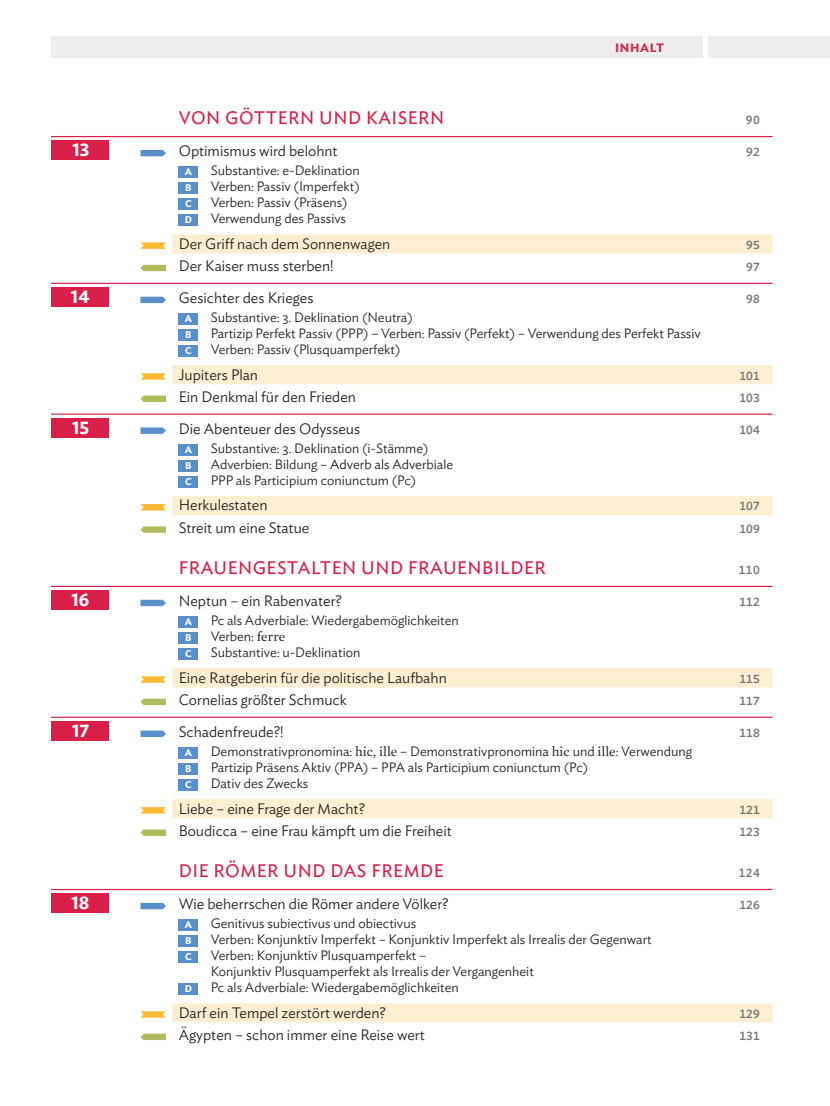
<style>
.page{position:relative;width:830px;height:1106px;background:#fff}
.page>*{position:absolute;margin:0;border:0;box-sizing:border-box;transform-origin:0 0}
.t1{font:18px "Ideal Sans";letter-spacing:.03em;color:#d91e47}
.t2{font:600 18px "Ideal Sans";color:#fff}
.t3{font:300 15px "Ideal Sans";color:#231f20}
.t4{font:300 13.5px/15.9px "Ideal Sans";color:#231f20}
.t5{font:500 12px "Ideal Sans";color:#76787b}
.t6{font:600 12px "Ideal Sans";letter-spacing:.05em;color:#d91e47}
.t7{font:600 9.75px "Ideal Sans";color:#fff}
.s1{font-family:"Mercury Text G1";font-weight:400}
</style>
<div class="page">
<div style="left:708px;top:36px;width:121px;height:21px;background:#efedec"></div>
<div style="left:51px;top:36px;width:651px;height:21px;background:#efedec"></div>
<hr style="left:51px;top:136px;width:721px;height:1px;background:#d91e47">
<div style="left:172px;top:234px;width:600px;height:19px;background:#feefd2"></div>
<hr style="left:51px;top:283px;width:721px;height:1px;background:#d91e47">
<div style="left:172px;top:365px;width:600px;height:19px;background:#feefd2"></div>
<hr style="left:51px;top:413px;width:721px;height:2px;background:#d91e47">
<div style="left:172px;top:496px;width:600px;height:19px;background:#feefd2"></div>
<hr style="left:51px;top:586px;width:721px;height:1px;background:#d91e47">
<div style="left:172px;top:668px;width:600px;height:19px;background:#feefd2"></div>
<hr style="left:51px;top:716px;width:721px;height:2px;background:#d91e47">
<div style="left:172px;top:799px;width:600px;height:19px;background:#feefd2"></div>
<hr style="left:51px;top:889px;width:721px;height:1px;background:#d91e47">
<div style="left:172px;top:1003px;width:600px;height:19px;background:#feefd2"></div>
<div style="left:179px;top:166px;width:19px;height:12px;background:#5990cb"></div>
<div style="left:179px;top:182px;width:19px;height:12px;background:#5990cb"></div>
<div style="left:179px;top:198px;width:19px;height:12px;background:#5990cb"></div>
<div style="left:179px;top:214px;width:19px;height:12px;background:#5990cb"></div>
<div style="left:179px;top:313px;width:19px;height:12px;background:#5990cb"></div>
<div style="left:179px;top:329px;width:19px;height:12px;background:#5990cb"></div>
<div style="left:179px;top:345px;width:19px;height:12px;background:#5990cb"></div>
<div style="left:179px;top:444px;width:19px;height:11px;background:#5990cb"></div>
<div style="left:179px;top:460px;width:19px;height:11px;background:#5990cb"></div>
<div style="left:179px;top:476px;width:19px;height:11px;background:#5990cb"></div>
<div style="left:179px;top:616px;width:19px;height:12px;background:#5990cb"></div>
<div style="left:179px;top:632px;width:19px;height:12px;background:#5990cb"></div>
<div style="left:179px;top:648px;width:19px;height:12px;background:#5990cb"></div>
<div style="left:179px;top:747px;width:19px;height:11px;background:#5990cb"></div>
<div style="left:179px;top:763px;width:19px;height:11px;background:#5990cb"></div>
<div style="left:179px;top:779px;width:19px;height:11px;background:#5990cb"></div>
<div style="left:179px;top:919px;width:19px;height:12px;background:#5990cb"></div>
<div style="left:179px;top:935px;width:19px;height:12px;background:#5990cb"></div>
<div style="left:179px;top:951px;width:19px;height:12px;background:#5990cb"></div>
<div style="left:179px;top:983px;width:19px;height:11px;background:#5990cb"></div>
<svg style="left:140px;top:150px;width:26px;height:6px"></svg>
<div style="left:51px;top:140px;width:57px;height:19px;background:#d91e47"></div>
<svg style="left:140px;top:242px;width:26px;height:7px"></svg>
<svg style="left:140px;top:265px;width:26px;height:6px"></svg>
<svg style="left:140px;top:297px;width:26px;height:6px"></svg>
<div style="left:51px;top:287px;width:57px;height:19px;background:#d91e47"></div>
<svg style="left:140px;top:373px;width:26px;height:6px"></svg>
<svg style="left:140px;top:395px;width:26px;height:7px"></svg>
<div style="left:51px;top:418px;width:57px;height:19px;background:#d91e47"></div>
<svg style="left:140px;top:427px;width:26px;height:7px"></svg>
<svg style="left:140px;top:504px;width:26px;height:6px"></svg>
<svg style="left:140px;top:526px;width:26px;height:7px"></svg>
<svg style="left:140px;top:600px;width:26px;height:6px"></svg>
<div style="left:51px;top:590px;width:57px;height:19px;background:#d91e47"></div>
<svg style="left:140px;top:676px;width:26px;height:6px"></svg>
<svg style="left:140px;top:698px;width:26px;height:7px"></svg>
<svg style="left:140px;top:730px;width:26px;height:7px"></svg>
<div style="left:51px;top:721px;width:57px;height:19px;background:#d91e47"></div>
<svg style="left:140px;top:807px;width:26px;height:6px"></svg>
<svg style="left:140px;top:829px;width:26px;height:7px"></svg>
<div style="left:51px;top:893px;width:57px;height:19px;background:#d91e47"></div>
<svg style="left:140px;top:902px;width:26px;height:7px"></svg>
<svg style="left:140px;top:1011px;width:26px;height:6px"></svg>
<svg style="left:140px;top:1033px;width:26px;height:7px"></svg>
<p class="t2" style="left:72px;top:143px;width:19px">13</p>
<p class="t2" style="left:71px;top:290px;width:20px">14</p>
<p class="t2" style="left:72px;top:420px;width:19px">15</p>
<p class="t2" style="left:71px;top:593px;width:19px">16</p>
<p class="t2" style="left:72px;top:723px;width:19px">17</p>
<p class="t2" style="left:71px;top:896px;width:19px">18</p>
<p class="t6" style="left:615px;top:43px;width:50px">INHALT</p>
<p class="t1" style="left:179px;top:111px;width:267px">VON GÖTTERN UND KAISERN</p>
<p class="t5" style="left:745px;top:116px;width:15px">90</p>
<p class="t3" style="left:179px;top:145px;width:160px">Optimismus wird belohnt</p>
<p class="t5" style="left:746px;top:147px;width:15px">92</p>
<p class="t7" style="left:185px;top:168px;width:9px">A</p>
<p class="t4" style="left:210px;top:164px;width:150px">Substantive: e-Deklination</p>
<p class="t7" style="left:185px;top:184px;width:8px">B</p>
<p class="t4" style="left:210px;top:180px;width:150px">Verben: Passiv (Imperfekt)</p>
<p class="t7" style="left:185px;top:200px;width:8px">C</p>
<p class="t4" style="left:210px;top:196px;width:138px">Verben: Passiv (Präsens)</p>
<p class="t7" style="left:185px;top:216px;width:9px">D</p>
<p class="t4" style="left:210px;top:212px;width:137px">Verwendung des Passivs</p>
<p class="t3" style="left:179px;top:238px;width:213px">Der Griff nach dem Sonnenwagen</p>
<p class="t5" style="left:746px;top:240px;width:15px">95</p>
<p class="t3" style="left:179px;top:260px;width:156px">Der Kaiser muss sterben!</p>
<p class="t5" style="left:746px;top:262px;width:15px">97</p>
<p class="t3" style="left:179px;top:292px;width:136px">Gesichter des Krieges</p>
<p class="t5" style="left:746px;top:294px;width:15px">98</p>
<p class="t7" style="left:185px;top:315px;width:9px">A</p>
<p class="t4" style="left:210px;top:311px;width:203px">Substantive: 3. Deklination (Neutra)</p>
<p class="t7" style="left:185px;top:331px;width:8px">B</p>
<p class="t4" style="left:210px;top:327px;width:491px">Partizip Perfekt Passiv (PPP) – Verben: Passiv (Perfekt) – Verwendung des Perfekt Passiv</p>
<p class="t7" style="left:185px;top:347px;width:8px">C</p>
<p class="t4" style="left:210px;top:343px;width:191px">Verben: Passiv (Plusquamperfekt)</p>
<p class="t3" style="left:179px;top:369px;width:81px">Jupiters Plan</p>
<p class="t5" style="left:739px;top:371px;width:22px">101</p>
<p class="t3" style="left:179px;top:391px;width:179px">Ein Denkmal für den Frieden</p>
<p class="t5" style="left:739px;top:393px;width:22px">103</p>
<p class="t3" style="left:179px;top:423px;width:183px">Die Abenteuer des Odysseus</p>
<p class="t5" style="left:739px;top:425px;width:22px">104</p>
<p class="t7" style="left:185px;top:446px;width:9px">A</p>
<p class="t4" style="left:210px;top:441px;width:219px">Substantive: 3. Deklination (i-Stämme)</p>
<p class="t7" style="left:185px;top:462px;width:8px">B</p>
<p class="t4" style="left:210px;top:457px;width:244px">Adverbien: Bildung – Adverb als Adverbiale</p>
<p class="t7" style="left:185px;top:478px;width:8px">C</p>
<p class="t4" style="left:210px;top:473px;width:207px">PPP als Participium coniunctum (Pc)</p>
<p class="t3" style="left:179px;top:499px;width:90px">Herkulestaten</p>
<p class="t5" style="left:739px;top:501px;width:22px">107</p>
<p class="t3" style="left:179px;top:522px;width:132px">Streit um eine Statue</p>
<p class="t5" style="left:739px;top:524px;width:22px">109</p>
<p class="t1" style="left:179px;top:561px;width:368px">FRAUENGESTALTEN UND FRAUENBILDER</p>
<p class="t5" style="left:738px;top:565px;width:22px">110</p>
<p class="t3" style="left:179px;top:595px;width:165px">Neptun – ein Rabenvater?</p>
<p class="t5" style="left:739px;top:597px;width:22px">112</p>
<p class="t7" style="left:185px;top:618px;width:9px">A</p>
<p class="t4" style="left:210px;top:614px;width:250px">Pc als Adverbiale: Wiedergabemöglichkeiten</p>
<p class="t7" style="left:185px;top:634px;width:8px">B</p>
<p class="t4" style="left:210px;top:630px;width:76px">Verben: <span class="s1">ferre</span></p>
<p class="t7" style="left:185px;top:650px;width:8px">C</p>
<p class="t4" style="left:210px;top:646px;width:151px">Substantive: u-Deklination</p>
<p class="t3" style="left:179px;top:672px;width:269px">Eine Ratgeberin für die politische Laufbahn</p>
<p class="t5" style="left:739px;top:674px;width:22px">115</p>
<p class="t3" style="left:179px;top:694px;width:169px">Cornelias größter Schmuck</p>
<p class="t5" style="left:739px;top:696px;width:22px">117</p>
<p class="t3" style="left:179px;top:726px;width:106px">Schadenfreude?!</p>
<p class="t5" style="left:739px;top:728px;width:22px">118</p>
<p class="t7" style="left:185px;top:749px;width:9px">A</p>
<p class="t4" style="left:210px;top:744px;width:483px">Demonstrativpronomina: <span class="s1">hic, ille</span> – Demonstrativpronomina <span class="s1">hic</span> und <span class="s1">ille</span>: Verwendung</p>
<p class="t7" style="left:185px;top:765px;width:8px">B</p>
<p class="t4" style="left:210px;top:760px;width:379px">Partizip Präsens Aktiv (PPA) – PPA als Participium coniunctum (Pc)</p>
<p class="t7" style="left:185px;top:781px;width:8px">C</p>
<p class="t4" style="left:210px;top:776px;width:99px">Dativ des Zwecks</p>
<p class="t3" style="left:179px;top:802px;width:188px">Liebe – eine Frage der Macht?</p>
<p class="t5" style="left:739px;top:804px;width:22px">121</p>
<p class="t3" style="left:179px;top:825px;width:274px">Boudicca – eine Frau kämpft um die Freiheit</p>
<p class="t5" style="left:739px;top:827px;width:22px">123</p>
<p class="t1" style="left:179px;top:864px;width:266px">DIE RÖMER UND DAS FREMDE</p>
<p class="t5" style="left:738px;top:868px;width:22px">124</p>
<p class="t3" style="left:179px;top:898px;width:271px">Wie beherrschen die Römer andere Völker?</p>
<p class="t5" style="left:739px;top:900px;width:22px">126</p>
<p class="t7" style="left:185px;top:921px;width:9px">A</p>
<p class="t4" style="left:210px;top:917px;width:207px">Genitivus subiectivus und obiectivus</p>
<p class="t7" style="left:185px;top:937px;width:8px">B</p>
<p class="t4" style="left:210px;top:933px;width:442px">Verben: Konjunktiv Imperfekt – Konjunktiv Imperfekt als Irrealis der Gegenwart</p>
<p class="t7" style="left:185px;top:953px;width:8px">C</p>
<p class="t4" style="left:210px;top:948px;width:324px">Verben: Konjunktiv Plusquamperfekt –<br>Konjunktiv Plusquamperfekt als Irrealis der Vergangenheit</p>
<p class="t7" style="left:185px;top:985px;width:9px">D</p>
<p class="t4" style="left:210px;top:980px;width:250px">Pc als Adverbiale: Wiedergabemöglichkeiten</p>
<p class="t3" style="left:179px;top:1007px;width:208px">Darf ein Tempel zerstört werden?</p>
<p class="t5" style="left:739px;top:1008px;width:22px">129</p>
<p class="t3" style="left:179px;top:1029px;width:247px">Ägypten – schon immer eine Reise wert</p>
<p class="t5" style="left:739px;top:1031px;width:22px">131</p>
</div>
